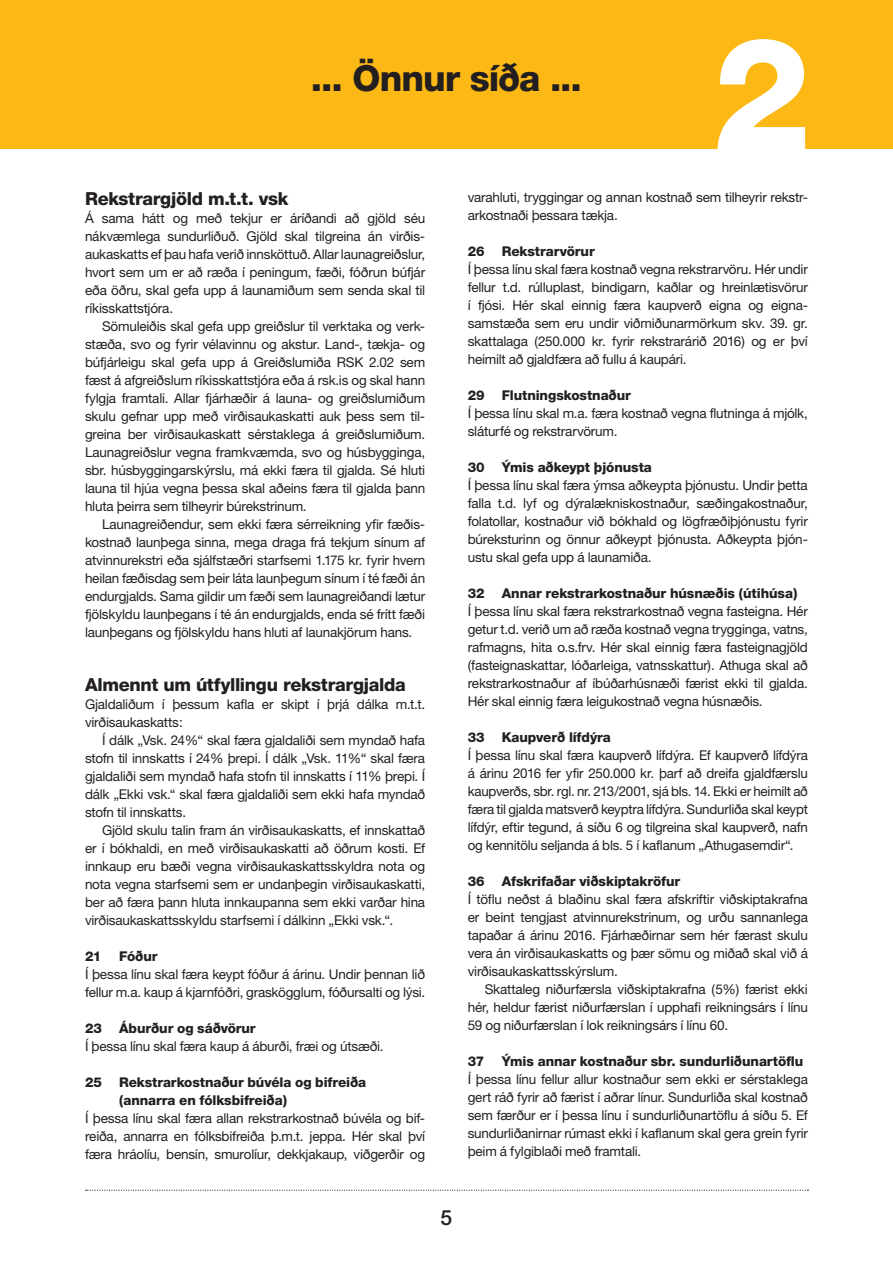
<style>
.page{position:relative;width:893px;height:1263px;background:#fff}
.page>*{position:absolute;margin:0;border:0;box-sizing:border-box;transform-origin:0 0}
.t1{font:800 156.6px "Helvetica Neue";color:#fff}
.t2{font:800 36px "Helvetica Neue";letter-spacing:-.03em;color:#231f20}
.t3{font:500 21px "Helvetica Neue";color:#231f20}
.t4{font:800 18px "Helvetica Neue";letter-spacing:-.02em;color:#231f20}
.t5{font:13.5px/18px "Helvetica Neue";letter-spacing:-.015em;color:#231f20;text-align:justify}
.t6{font:800 13.5px/18px "Helvetica Neue";letter-spacing:-.005em;color:#231f20}
</style>
<div class="page">
<div style="left:0;top:0;width:893px;height:149px;background:#fcb814"></div>
<svg style="left:86px;top:1189px;width:722px;height:2px"></svg>
<h2 class="t2" style="left:311px;top:57px;width:272px">... Önnur síða ...</h2>
<h1 class="t1" style="left:712px;top:1px;width:100px">2</h1>
<h3 class="t4" style="left:85px;top:188px;width:205px">Rekstrargjöld m.t.t. vsk</h3>
<p class="t5" style="left:85px;top:209px;width:342px">Á sama hátt og með tekjur er áríðandi að gjöld séu nákvæmlega sundurliðuð. Gjöld skal tilgreina án virðis&shy;aukaskatts ef þau hafa verið innsköttuð. Allar launagreiðslur, hvort sem um er að ræða í peningum, fæði, fóðrun búfjár eða öðru, skal gefa upp á launamiðum sem senda skal til ríkisskattstjóra.</p>
<p class="t5" style="left:85px;top:317px;width:342px;text-indent:17px">Sömuleiðis skal gefa upp greiðslur til verktaka og verk&shy;stæða, svo og fyrir vélavinnu og akstur. Land-, tækja- og búfjárleigu skal gefa upp á Greiðslumiða RSK 2.02 sem fæst á afgreiðslum ríkisskattstjóra eða á rsk.is og skal hann fylgja framtali. Allar fjárhæðir á launa- og greiðslumiðum skulu gefnar upp með virðisaukaskatti auk þess sem til&shy;greina ber virðisaukaskatt sérstaklega á greiðslumiðum.<br>Launagreiðslur vegna framkvæmda, svo og húsbygginga, sbr. húsbyggingarskýrslu, má ekki færa til gjalda. Sé hluti launa til hjúa vegna þessa skal aðeins færa til gjalda þann hluta þeirra sem tilheyrir búrekstrinum.</p>
<p class="t5" style="left:85px;top:515px;width:342px;text-indent:17px">Launagreiðendur, sem ekki færa sérreikning yfir fæðis&shy;kostnað launþega sinna, mega draga frá tekjum sínum af atvinnurekstri eða sjálfstæðri starfsemi 1.175 kr. fyrir hvern heilan fæðisdag sem þeir láta launþegum sínum í té fæði án endurgjalds. Sama gildir um fæði sem launagreiðandi lætur fjölskyldu launþegans í té án endurgjalds, enda sé frítt fæði launþegans og fjölskyldu hans hluti af launakjörum hans.</p>
<h3 class="t4" style="left:85px;top:674px;width:322px">Almennt um útfyllingu rekstrargjalda</h3>
<p class="t5" style="left:85px;top:695px;width:342px">Gjaldaliðum í þessum kafla er skipt í þrjá dálka m.t.t. virðisaukaskatts:</p>
<p class="t5" style="left:85px;top:731px;width:342px;text-indent:17px">Í dálk „Vsk. 24%“ skal færa gjaldaliði sem myndað hafa stofn til innskatts í 24% þrepi. Í dálk „Vsk. 11%“ skal færa gjaldaliði sem myndað hafa stofn til innskatts í 11% þrepi. Í dálk „Ekki vsk.“ skal færa gjaldaliði sem ekki hafa myndað stofn til innskatts.</p>
<p class="t5" style="left:85px;top:821px;width:342px;text-indent:17px">Gjöld skulu talin fram án virðisaukaskatts, ef innskattað er í bókhaldi, en með virðisaukaskatti að öðrum kosti. Ef innkaup eru bæði vegna virðisaukaskattsskyldra nota og nota vegna starfsemi sem er undanþegin virðisaukaskatti, ber að færa þann hluta innkaupanna sem ekki varðar hina virðisaukaskattsskyldu starfsemi í dálkinn „Ekki vsk.“.</p>
<p class="t6" style="left:85px;top:947px;width:18px">21</p>
<p class="t6" style="left:119px;top:947px;width:40px">Fóður</p>
<p class="t5" style="left:85px;top:965px;width:342px">Í þessa línu skal færa keypt fóður á árinu. Undir þennan lið fellur m.a. kaup á kjarnfóðri, graskögglum, fóðursalti og lýsi.</p>
<p class="t6" style="left:85px;top:1019px;width:18px">23</p>
<p class="t6" style="left:119px;top:1019px;width:138px">Áburður og sáðvörur</p>
<p class="t5" style="left:85px;top:1037px;width:300px">Í þessa línu skal færa kaup á áburði, fræi og útsæði.</p>
<p class="t6" style="left:85px;top:1073px;width:18px">25</p>
<p class="t6" style="left:119px;top:1073px;width:249px">Rekstrarkostnaður búvéla og bifreiða (annarra en fólksbifreiða)</p>
<p class="t5" style="left:85px;top:1109px;width:342px">Í þessa línu skal færa allan rekstrarkostnað búvéla og bif&shy;reiða, annarra en fólksbifreiða þ.m.t. jeppa. Hér skal því færa hráolíu, bensín, smurolíur, dekkjakaup, viðgerðir og</p>
<p class="t5" style="left:468px;top:188px;width:342px">varahluti, tryggingar og annan kostnað sem tilheyrir rekstr&shy;arkostnaði þessara tækja.</p>
<p class="t6" style="left:468px;top:242px;width:18px">26</p>
<p class="t6" style="left:502px;top:242px;width:94px">Rekstrarvörur</p>
<p class="t5" style="left:468px;top:260px;width:342px">Í þessa línu skal færa kostnað vegna rekstrarvöru. Hér undir fellur t.d. rúlluplast, bindigarn, kaðlar og hreinlætisvörur í fjósi. Hér skal einnig færa kaupverð eigna og eigna&shy;samstæða sem eru undir viðmiðunarmörkum skv. 39. gr. skattalaga (250.000 kr. fyrir rekstrarárið 2016) og er því heimilt að gjaldfæra að fullu á kaupári.</p>
<p class="t6" style="left:468px;top:386px;width:18px">29</p>
<p class="t6" style="left:502px;top:386px;width:131px">Flutningskostnaður</p>
<p class="t5" style="left:468px;top:404px;width:342px">Í þessa línu skal m.a. færa kostnað vegna flutninga á mjólk, sláturfé og rekstrarvörum.</p>
<p class="t6" style="left:468px;top:458px;width:18px">30</p>
<p class="t6" style="left:502px;top:458px;width:152px">Ýmis aðkeypt þjónusta</p>
<p class="t5" style="left:468px;top:476px;width:342px">Í þessa línu skal færa ýmsa aðkeypta þjónustu. Undir þetta falla t.d. lyf og dýralækniskostnaður, sæðingakostnaður, folatollar, kostnaður við bókhald og lögfræðiþjónustu fyrir búreksturinn og önnur aðkeypt þjónusta. Aðkeypta þjón&shy;ustu skal gefa upp á launamiða.</p>
<p class="t6" style="left:468px;top:584px;width:18px">32</p>
<p class="t6" style="left:502px;top:584px;width:297px">Annar rekstrarkostnaður húsnæðis (útihúsa)</p>
<p class="t5" style="left:468px;top:602px;width:342px">Í þessa línu skal færa rekstrarkostnað vegna fasteigna. Hér getur t.d. verið um að ræða kostnað vegna trygginga, vatns, rafmagns, hita o.s.frv. Hér skal einnig færa fasteignagjöld (fasteignaskattar, lóðarleiga, vatnsskattur). Athuga skal að rekstrarkostnaður af íbúðarhúsnæði færist ekki til gjalda.<br>Hér skal einnig færa leigukostnað vegna húsnæðis.</p>
<p class="t6" style="left:468px;top:728px;width:18px">33</p>
<p class="t6" style="left:502px;top:728px;width:111px">Kaupverð lífdýra</p>
<p class="t5" style="left:468px;top:746px;width:342px">Í þessa línu skal færa kaupverð lífdýra. Ef kaupverð lífdýra á árinu 2016 fer yfir 250.000 kr. þarf að dreifa gjaldfærslu kaupverðs, sbr. rgl. nr. 213/2001, sjá bls. 14. Ekki er heimilt að færa til gjalda matsverð keyptra lífdýra. Sundurliða skal keypt lífdýr, eftir tegund, á síðu 6 og tilgreina skal kaupverð, nafn og kennitölu seljanda á bls. 5 í kaflanum „Athugasemdir“.</p>
<p class="t6" style="left:468px;top:872px;width:18px">36</p>
<p class="t6" style="left:502px;top:872px;width:180px">Afskrifaðar viðskiptakröfur</p>
<p class="t5" style="left:468px;top:890px;width:342px">Í töflu neðst á blaðinu skal færa afskriftir viðskiptakrafna er beint tengjast atvinnurekstrinum, og urðu sannanlega tapaðar á árinu 2016. Fjárhæðirnar sem hér færast skulu vera án virðisaukaskatts og þær sömu og miðað skal við á virðisaukaskattsskýrslum.</p>
<p class="t5" style="left:468px;top:980px;width:342px;text-indent:17px">Skattaleg niðurfærsla viðskiptakrafna (5%) færist ekki hér, heldur færist niðurfærslan í upphafi reikningsárs í línu 59 og niðurfærslan í lok reikningsárs í línu 60.</p>
<p class="t6" style="left:468px;top:1052px;width:18px">37</p>
<p class="t6" style="left:502px;top:1052px;width:303px">Ýmis annar kostnaður sbr. sundurliðunartöflu</p>
<p class="t5" style="left:468px;top:1070px;width:342px">Í þessa línu fellur allur kostnaður sem ekki er sérstaklega gert ráð fyrir að færist í aðrar línur. Sundurliða skal kostnað sem færður er í þessa línu í sundurliðunartöflu á síðu 5. Ef sundurliðanirnar rúmast ekki í kaflanum skal gera grein fyrir þeim á fylgiblaði með framtali.</p>
<h3 class="t3" style="left:441px;top:1205px;width:13px">5</h3>
</div>
